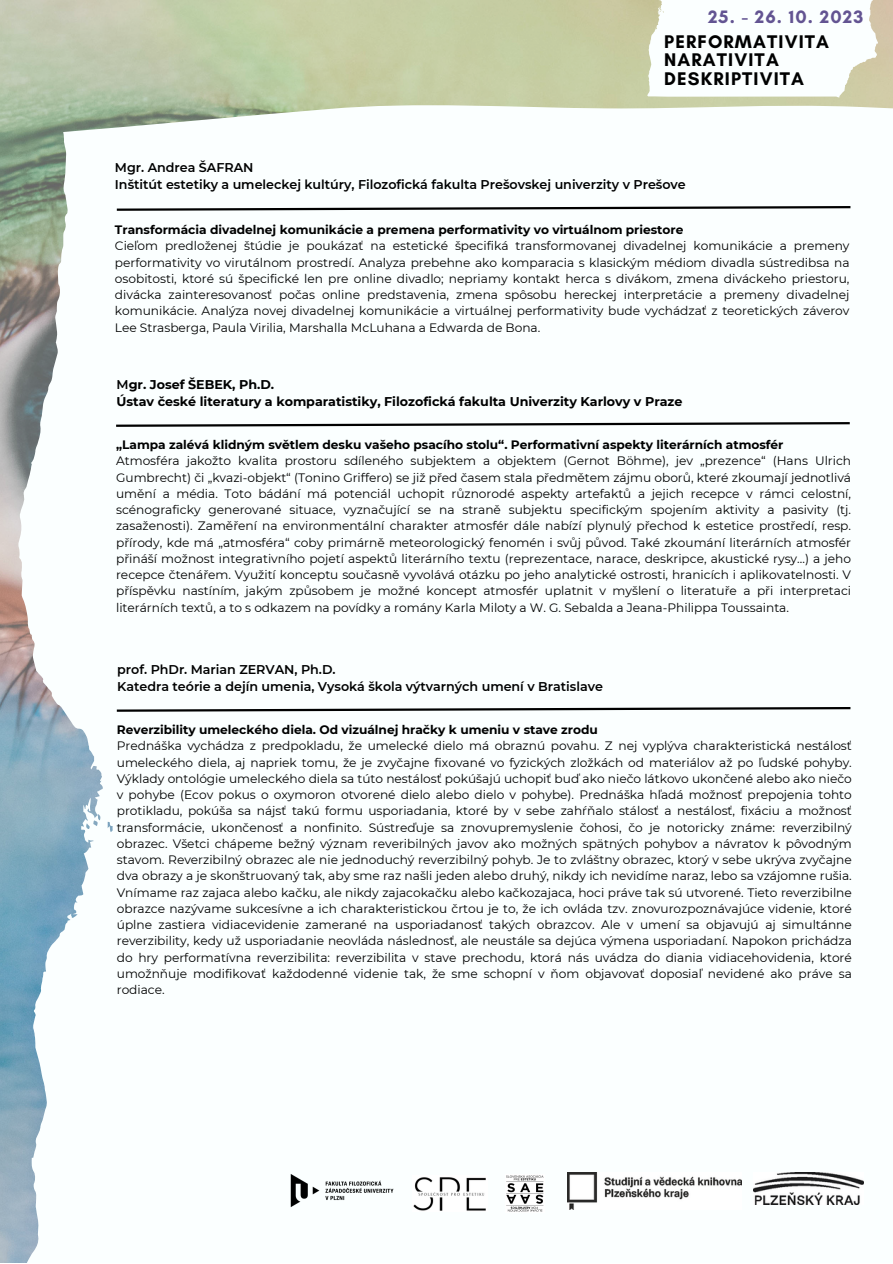
<style>
.page{position:relative;width:893px;height:1264px;background:#fff}
.page>*{position:absolute;margin:0;border:0;box-sizing:border-box;transform-origin:0 0}
.t1{font:700 18.6px/18.6px "Glacial Indifference";letter-spacing:.06em;color:#000}
.t2{font:700 18.3px "Glacial Indifference";letter-spacing:.06em;color:#635492}
.t3{font:600 12.75px "Montserrat";color:#000}
.t4{font:700 12.75px "Montserrat";color:#000}
.t5{font:12.15px/16.2px "Montserrat";color:#000;text-align:justify}
.t6{font:700 12.15px "Montserrat";color:#000}
.s1{font-weight:600}
</style>
<div class="page">
<img style="left:0;top:0;width:892px;height:1262px">
<svg style="left:839px;top:0;width:39px;height:98px"></svg>
<svg style="left:114px;top:421px;width:737px;height:7px"></svg>
<svg style="left:114px;top:205px;width:738px;height:7px"></svg>
<svg style="left:114px;top:706px;width:738px;height:7px"></svg>
<img style="left:272px;top:1154px;width:140px;height:72px">
<img style="left:506px;top:1174px;width:38px;height:38px">
<img style="left:412px;top:1175px;width:75px;height:36px">
<img style="left:568px;top:1172px;width:173px;height:37px">
<img style="left:753px;top:1172px;width:110px;height:32px">
<p class="t2" style="left:708px;top:6px;width:157px">25. - 26. 10. 2023</p>
<p class="t1" style="left:664px;top:32px;width:166px">PERFORMATIVITA</p>
<p class="t1" style="left:664px;top:50px;width:141px">NARATIVITA<br>DESKRIPTIVITA</p>
<p class="t3" style="left:115px;top:159px;width:140px">Mgr. Andrea ŠAFRAN</p>
<p class="t3" style="left:115px;top:176px;width:572px">Inštitút estetiky a umeleckej kultúry, Filozofická fakulta Prešovskej univerzity v Prešove</p>
<p class="t6" style="left:115px;top:222px;width:570px">Transformácia divadelnej komunikácie a premena performativity vo virtuálnom priestore</p>
<p class="t5" style="left:115px;top:238px;width:736px">Cieľom predloženej štúdie je poukázať na estetické špecifiká transformovanej divadelnej komunikácie a premeny performativity vo virutálnom prostredí. Analyza prebehne ako komparacia s klasickým médiom divadla sústredibsa na osobitosti, ktoré sú špecifické len pre online divadlo; nepriamy kontakt herca s divákom, zmena diváckeho priestoru, divácka zainteresovanosť počas online predstavenia, zmena spôsobu hereckej interpretácie a premeny divadelnej komunikácie. Analýza novej divadelnej komunikácie a virtuálnej performativity bude vychádzať z teoretických záverov Lee Strasberga, Paula Virilia, Marshalla McLuhana a Edwarda de Bona.</p>
<p class="t4" style="left:117px;top:376px;width:159px"><span class="s1">M</span>gr. Josef ŠEBEK, Ph.D.</p>
<p class="t4" style="left:117px;top:393px;width:567px">Ústav české literatury a komparatistiky, Filozofická fakulta Univerzity Karlovy v Praze</p>
<p class="t6" style="left:116px;top:437px;width:668px">„Lampa zalévá klidným světlem desku vašeho psacího stolu“. Performativní aspekty literárních atmosfér</p>
<p class="t5" style="left:116px;top:453px;width:736px">Atmosféra jakožto kvalita prostoru sdíleného subjektem a objektem (Gernot Böhme), jev „prezence“ (Hans Ulrich Gumbrecht) či „kvazi-objekt“ (Tonino Griffero) se již před časem stala předmětem zájmu oborů, které zkoumají jednotlivá umění a média. Toto bádání má potenciál uchopit různorodé aspekty artefaktů a jejich recepce v rámci celostní, scénograficky generované situace, vyznačující se na straně subjektu specifickým spojením aktivity a pasivity (tj. zasaženosti). Zaměření na environmentální charakter atmosfér dále nabízí plynulý přechod k estetice prostředí, resp. přírody, kde má „atmosféra“ coby primárně meteorologický fenomén i svůj původ. Také zkoumání literárních atmosfér přináší možnost integrativního pojetí aspektů literárního textu (reprezentace, narace, deskripce, akustické rysy…) a jeho recepce čtenářem. Využití konceptu současně vyvolává otázku po jeho analytické ostrosti, hranicích i aplikovatelnosti. V příspěvku nastíním, jakým způsobem je možné koncept atmosfér uplatnit v myšlení o literatuře a při interpretaci literárních textů, a to s odkazem na povídky a romány Karla Miloty a W. G. Sebalda a Jeana-Philippa Toussainta.</p>
<p class="t3" style="left:117px;top:661px;width:220px">prof. PhDr. Marian ZERVAN, Ph.D.</p>
<p class="t3" style="left:117px;top:678px;width:487px">Katedra teórie a dejín umenia, Vysoká škola výtvarných umení v Bratislave</p>
<p class="t6" style="left:117px;top:722px;width:482px">Reverzibility umeleckého diela. Od vizuálnej hračky k umeniu v stave zrodu</p>
<p class="t5" style="left:117px;top:737px;width:736px">Prednáška vychádza z predpokladu, že umelecké dielo má obraznú povahu. Z nej vyplýva charakteristická nestálosť umeleckého diela, aj napriek tomu, že je zvyčajne fixované vo fyzických zložkách od materiálov až po ľudské pohyby.<br>Výklady ontológie umeleckého diela sa túto nestálosť pokúšajú uchopiť buď ako niečo látkovo ukončené alebo ako niečo v pohybe (Ecov pokus o oxymoron otvorené dielo alebo dielo v pohybe). Prednáška hľadá možnosť prepojenia tohto protikladu, pokúša sa nájsť takú formu usporiadania, ktoré by v sebe zahŕňalo stálosť a nestálosť, fixáciu a možnosť transformácie, ukončenosť a nonfinito. Sústreďuje sa znovupremyslenie čohosi, čo je notoricky známe: reverzibilný obrazec. Všetci chápeme bežný význam reveribilných javov ako možných spätných pohybov a návratov k pôvodným stavom. Reverzibilný obrazec ale nie jednoduchý reverzibilný pohyb. Je to zvláštny obrazec, ktorý v sebe ukrýva zvyčajne dva obrazy a je skonštruovaný tak, aby sme raz našli jeden alebo druhý, nikdy ich nevidíme naraz, lebo sa vzájomne rušia.<br>Vnímame raz zajaca alebo kačku, ale nikdy zajacokačku alebo kačkozajaca, hoci práve tak sú utvorené. Tieto reverzibilne obrazce nazývame sukcesívne a ich charakteristickou črtou je to, že ich ovláda tzv. znovurozpoznávajúce videnie, ktoré úplne zastiera vidiacevidenie zamerané na usporiadanosť takých obrazcov. Ale v umení sa objavujú aj simultánne reverzibility, kedy už usporiadanie neovláda následnosť, ale neustále sa dejúca výmena usporiadaní. Napokon prichádza do hry performatívna reverzibilita: reverzibilita v stave prechodu, ktorá nás uvádza do diania vidiacehovidenia, ktoré umožnňuje modifikovať každodenné videnie tak, že sme schopní v ňom objavovať doposiaľ nevidené ako práve sa rodiace.</p>
</div>
